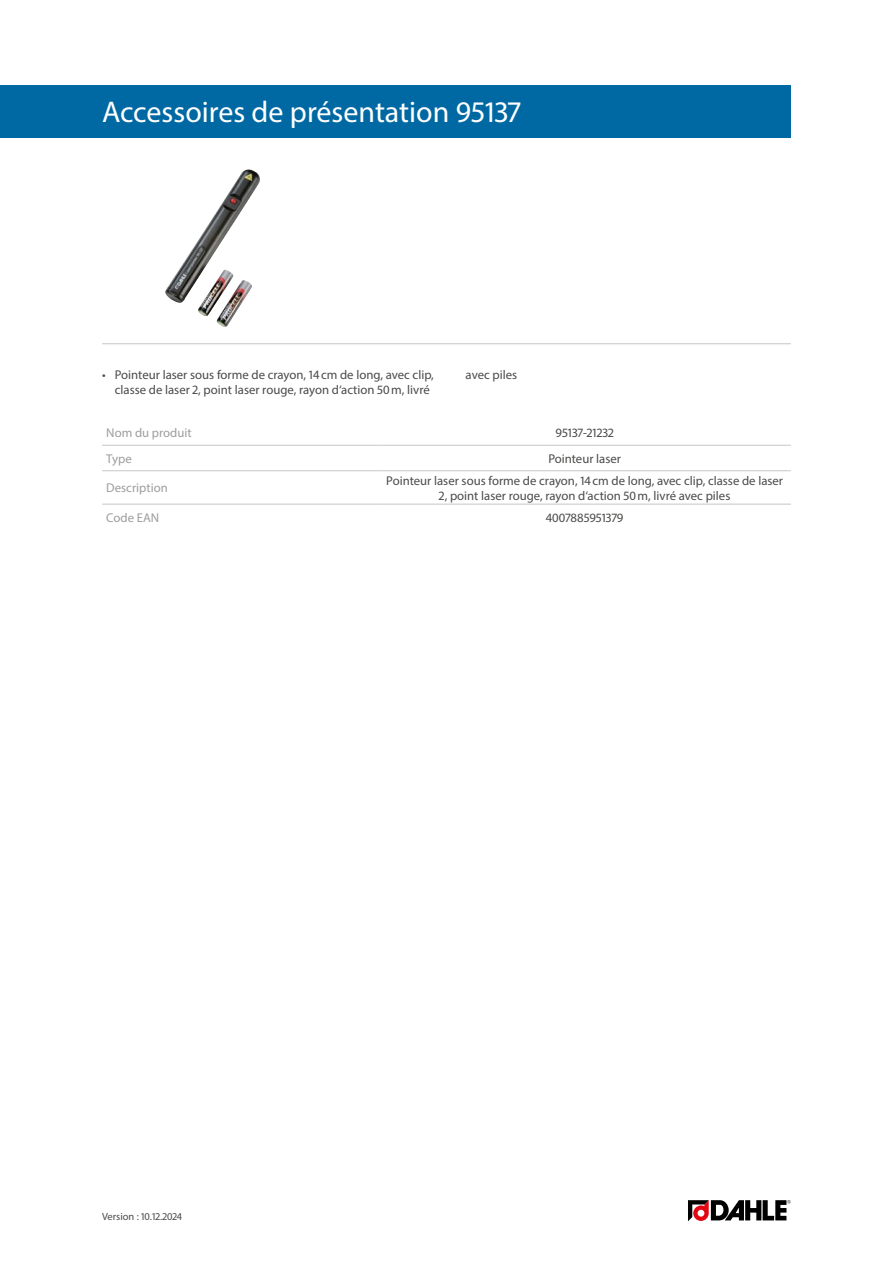
<style>
.page{position:relative;width:893px;height:1263px;background:#fff}
.page>*{position:absolute;margin:0;border:0;box-sizing:border-box;transform-origin:0 0}
.Produktname{font:30px "Myriad Pro";color:#fff}
.Produkttabelle_Zentr{font:12.75px/15.3px "Myriad Pro";color:#4a4a49}
.Produkttabelle_Links{font:12.75px "Myriad Pro";color:#9d9d9c}
.t1{font:10.5px "Myriad Pro";color:#4a4a49}
</style>
<div class="page">
<svg style="left:236px;top:169px;width:12px;height:13px"></svg>
<hr style="left:102px;top:343px;width:689px;height:1px;background:#c6c6c6">
<svg style="left:688px;top:1200px;width:103px;height:21px"></svg>
<div style="left:0;top:85px;width:791px;height:53px;background:#0069a4"></div>
<hr style="left:102px;top:445px;width:276px;height:1px;background:#c6c6c6">
<hr style="left:378px;top:445px;width:413px;height:1px;background:#c6c6c6">
<hr style="left:102px;top:470px;width:276px;height:1px;background:#c6c6c6">
<hr style="left:378px;top:470px;width:413px;height:1px;background:#c6c6c6">
<hr style="left:102px;top:504px;width:276px;height:1px;background:#c6c6c6">
<hr style="left:378px;top:504px;width:413px;height:1px;background:#c6c6c6">
<p class="Produktname" style="left:102px;top:94px;width:420px">Accessoires de présentation 95137</p>
<p class="Produkttabelle_Zentr" style="left:115px;top:367px;width:321px;text-indent:-13px">• Pointeur laser sous forme de crayon, 14cm de long, avec clip, classe de laser 2, point laser rouge, rayon d‘action 50m, livré</p>
<p class="Produkttabelle_Zentr" style="left:466px;top:367px;width:53px">avec piles</p>
<p class="Produkttabelle_Links" style="left:106px;top:425px;width:87px">Nom du produit</p>
<p class="Produkttabelle_Zentr" style="left:555px;top:425px;width:60px">95137-21232</p>
<p class="Produkttabelle_Links" style="left:106px;top:451px;width:27px">Type</p>
<p class="Produkttabelle_Zentr" style="left:548px;top:451px;width:74px">Pointeur laser</p>
<p class="Produkttabelle_Links" style="left:106px;top:480px;width:63px">Description</p>
<p class="Produkttabelle_Zentr" style="left:386px;top:472px;width:398px;text-align:center">Pointeur laser sous forme de crayon, 14cm de long, avec clip, classe de laser<br>2, point laser rouge, rayon d‘action 50m, livré avec piles</p>
<p class="Produkttabelle_Links" style="left:106px;top:509px;width:55px">Code EAN</p>
<p class="Produkttabelle_Zentr" style="left:546px;top:509px;width:79px">4007885951379</p>
<p class="t1" style="left:102px;top:1210px;width:82px">Version : 10.12.2024</p>
</div>
